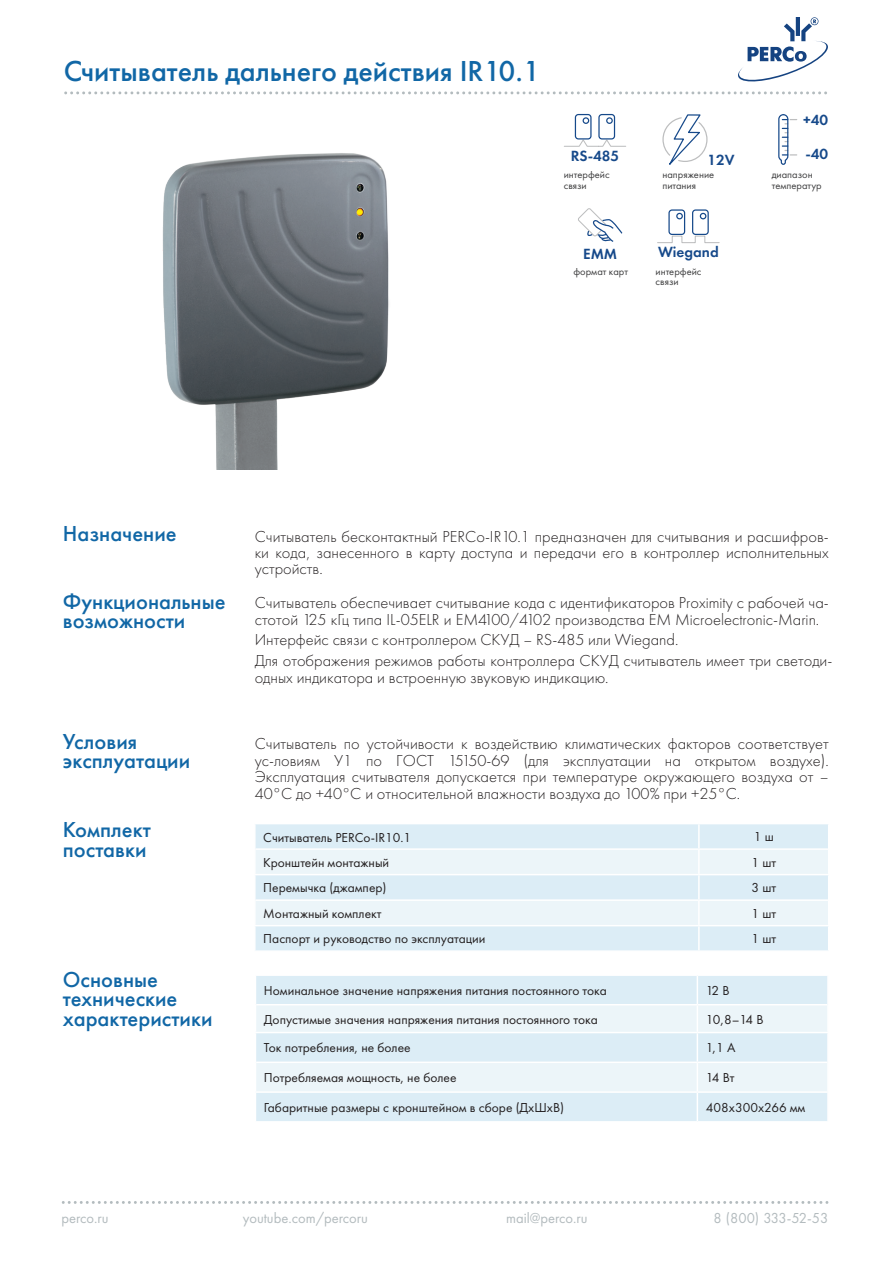
<style>
.page{position:relative;width:893px;height:1263px;background:#fff}
.page>*{position:absolute;margin:0;border:0;box-sizing:border-box;transform-origin:0 0}
.СБ_заголовки{font:500 30px "Futura New";color:#1167a6}
.СБ_Общ_свед_заголовк{font:500 22.5px/19.5px "Futura New";color:#1167a6}
.Основной_текст_Futur{font:300 16.5px/16.5px "Futura New";color:#231f20;text-align:justify}
.t1{font:15.3px "Futura New Demi";color:#16498a}
.t2{font:15px "Futura New";color:#b3bbbe}
.t3{font:15px "Futura New";letter-spacing:-.025em;color:#b3bbbe}
.Таблица_текст_futura{font:13.5px "Futura New";color:#231f20}
.иконки{font:10.5px/10.5px "Futura New";color:#3e3e3f}
</style>
<div class="page">
<svg style="left:66px;top:91px;width:754px;height:3px"></svg>
<svg style="left:63px;top:1201px;width:758px;height:3px"></svg>
<svg style="left:738px;top:18px;width:90px;height:64px"></svg>
<svg style="left:255px;top:824px;width:573px;height:126px;background:#e3f0f7"></svg>
<hr style="left:699px;top:925px;width:130px;height:1px;background:#fff">
<div style="left:256px;top:976px;width:571px;height:145px;background:#dcedf6"></div>
<svg style="left:256px;top:1005px;width:571px;height:86px;background:#e6f2f8"></svg>
<hr style="left:256px;top:1004px;width:441px;height:1px;background:#fff">
<hr style="left:697px;top:1004px;width:130px;height:1px;background:#fff">
<hr style="left:255px;top:1032px;width:442px;height:1px;background:#fff">
<hr style="left:697px;top:1032px;width:132px;height:1px;background:#fff">
<hr style="left:256px;top:1061px;width:441px;height:2px;background:#fff">
<hr style="left:697px;top:1061px;width:130px;height:2px;background:#fff">
<hr style="left:255px;top:1091px;width:442px;height:2px;background:#fff">
<svg style="left:697px;top:976px;width:1px;height:145px"></svg>
<hr style="left:697px;top:1091px;width:132px;height:2px;background:#fff">
<img style="left:162px;top:153px;width:227px;height:316px">
<svg style="left:564px;top:140px;width:62px;height:7px"></svg>
<div style="left:575px;top:114px;width:17px;height:26px;border:1px solid #16498a;border-radius:3px"></div>
<div style="left:598px;top:114px;width:17px;height:26px;border:1px solid #16498a;border-radius:3px"></div>
<div style="left:583px;top:117px;width:6px;height:7px;border:1px solid #16498a;border-radius:50%"></div>
<div style="left:606px;top:117px;width:7px;height:7px;border:1px solid #16498a;border-radius:50%"></div>
<svg style="left:578px;top:208px;width:45px;height:34px"></svg>
<svg style="left:778px;top:114px;width:19px;height:51px"></svg>
<svg style="left:662px;top:114px;width:46px;height:51px"></svg>
<div style="left:668px;top:209px;width:17px;height:26px;border:1px solid #16498a;border-radius:3px"></div>
<div style="left:692px;top:209px;width:17px;height:26px;border:1px solid #16498a;border-radius:3px"></div>
<div style="left:676px;top:213px;width:7px;height:6px;border:1px solid #16498a;border-radius:50%"></div>
<svg style="left:700px;top:213px;width:6px;height:6px"></svg>
<svg style="left:657px;top:235px;width:63px;height:9px"></svg>
<p class="СБ_заголовки" style="left:64px;top:53px;width:478px">Считыватель дальнего действия IR10.1</p>
<p class="t1" style="left:571px;top:146px;width:50px">RS-485</p>
<p class="иконки" style="left:564px;top:169px;width:47px">интерфейс связи</p>
<p class="t1" style="left:583px;top:244px;width:36px">EMM</p>
<p class="иконки" style="left:573px;top:266px;width:56px">формат карт</p>
<p class="t1" style="left:707px;top:150px;width:29px">12V</p>
<p class="иконки" style="left:662px;top:169px;width:53px">напряжение</p>
<p class="иконки" style="left:662px;top:180px;width:35px">питания</p>
<p class="t1" style="left:658px;top:242px;width:62px">Wiegand</p>
<p class="иконки" style="left:656px;top:266px;width:47px">интерфейс</p>
<p class="иконки" style="left:656px;top:276px;width:24px">связи</p>
<p class="t1" style="left:803px;top:110px;width:26px">+40</p>
<p class="t1" style="left:805px;top:144px;width:24px">-40</p>
<p class="иконки" style="left:772px;top:169px;width:42px">диапазон</p>
<p class="иконки" style="left:772px;top:180px;width:51px">температур</p>
<p class="СБ_Общ_свед_заголовк" style="left:63px;top:524px;width:115px">Назначение</p>
<p class="СБ_Общ_свед_заголовк" style="left:63px;top:591px;width:164px">Функциональные</p>
<p class="СБ_Общ_свед_заголовк" style="left:63px;top:611px;width:124px">возможности</p>
<p class="СБ_Общ_свед_заголовк" style="left:63px;top:731px;width:76px">Условия</p>
<p class="СБ_Общ_свед_заголовк" style="left:63px;top:751px;width:129px">эксплуатации</p>
<p class="СБ_Общ_свед_заголовк" style="left:63px;top:820px;width:90px">Комплект поставки</p>
<p class="СБ_Общ_свед_заголовк" style="left:63px;top:969px;width:97px">Основные</p>
<p class="СБ_Общ_свед_заголовк" style="left:63px;top:989px;width:116px">технические</p>
<p class="СБ_Общ_свед_заголовк" style="left:63px;top:1008px;width:151px">характеристики</p>
<p class="Основной_текст_Futur" style="left:255px;top:528px;width:576px">Считыватель бесконтактный PERCo-IR10.1 предназначен для считывания и расшифров&shy;ки кода, занесенного в карту доступа и передачи его в контроллер исполнительных устройств.</p>
<p class="Основной_текст_Futur" style="left:255px;top:594px;width:576px">Считыватель обеспечивает считывание кода с идентификаторов Proximity с рабочей ча&shy;стотой 125 кГц типа IL-05ELR и ЕМ4100/4102 производства EM Microelectronic-Marin.</p>
<p class="Основной_текст_Futur" style="left:255px;top:629px;width:579px;line-height:20.7px">Интерфейс связи с контроллером СКУД – RS-485 или Wiegand.<br>Для отображения режимов работы контроллера СКУД считыватель имеет три светоди-</p>
<p class="Основной_текст_Futur" style="left:255px;top:669px;width:355px">одных индикатора и встроенную звуковую индикацию.</p>
<p class="Основной_текст_Futur" style="left:255px;top:736px;width:576px">Считыватель по устойчивости к воздействию климатических факторов соответствует ус-ловиям У1 по ГОСТ 15150-69 (для эксплуатации на открытом воздухе).<br>Эксплуатация считывателя допускается при температуре окружающего воздуха от – 40°С до +40°С и относительной влажности воздуха до 100% при +25°С.</p>
<p class="Таблица_текст_futura" style="left:263px;top:829px;width:149px">Считыватель PERCo-IR10.1</p>
<p class="Таблица_текст_futura" style="left:754px;top:829px;width:21px">1 ш</p>
<p class="Таблица_текст_futura" style="left:263px;top:854px;width:127px">Кронштейн монтажный</p>
<p class="Таблица_текст_futura" style="left:751px;top:854px;width:26px">1 шт</p>
<p class="Таблица_текст_futura" style="left:263px;top:880px;width:125px">Перемычка (джампер)</p>
<p class="Таблица_текст_futura" style="left:751px;top:880px;width:26px">3 шт</p>
<p class="Таблица_текст_futura" style="left:263px;top:905px;width:120px">Монтажный комплект</p>
<p class="Таблица_текст_futura" style="left:751px;top:905px;width:26px">1 шт</p>
<p class="Таблица_текст_futura" style="left:263px;top:931px;width:224px">Паспорт и руководство по эксплуатации</p>
<p class="Таблица_текст_futura" style="left:751px;top:931px;width:26px">1 шт</p>
<p class="Таблица_текст_futura" style="left:264px;top:982px;width:344px">Номинальное значение напряжения питания постоянного тока</p>
<p class="Таблица_текст_futura" style="left:706px;top:982px;width:25px">12 В</p>
<p class="Таблица_текст_futura" style="left:264px;top:1011px;width:335px">Допустимые значения напряжения питания постоянного тока</p>
<p class="Таблица_текст_futura" style="left:706px;top:1011px;width:59px">10,8–14 В</p>
<p class="Таблица_текст_futura" style="left:264px;top:1040px;width:148px">Ток потребления, не более</p>
<p class="Таблица_текст_futura" style="left:706px;top:1040px;width:31px">1,1 А</p>
<p class="Таблица_текст_futura" style="left:264px;top:1069px;width:194px">Потребляемая мощность, не более</p>
<p class="Таблица_текст_futura" style="left:706px;top:1069px;width:30px">14 Вт</p>
<p class="Таблица_текст_futura" style="left:264px;top:1099px;width:302px">Габаритные размеры с кронштейном в сборе (ДхШхВ)</p>
<p class="Таблица_текст_futura" style="left:706px;top:1099px;width:101px">408х300х266 мм</p>
<p class="t2" style="left:62px;top:1209px;width:49px">perco.ru</p>
<p class="t2" style="left:243px;top:1209px;width:127px">youtube.com/percoru</p>
<p class="t2" style="left:506px;top:1209px;width:83px">mail@perco.ru</p>
<p class="t3" style="left:713px;top:1209px;width:116px">8 (800) 333-52-53</p>
</div>
